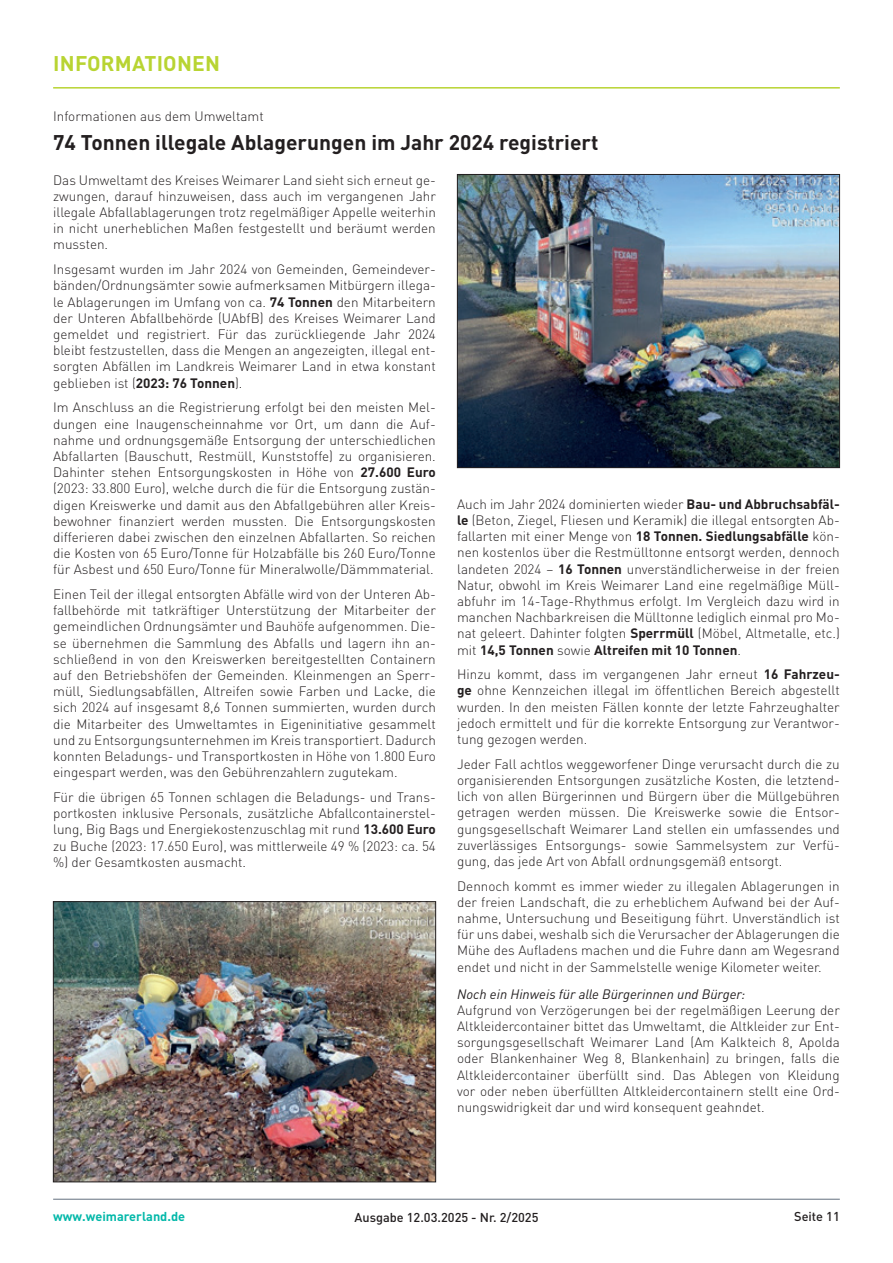
<style>
.page{position:relative;width:893px;height:1263px;background:#fff}
.page>*{position:absolute;margin:0;border:0;box-sizing:border-box;transform-origin:0 0}
.t1{font:700 21px "DIN Pro";color:#231f20}
.t2{font:700 21px "DIN Pro";letter-spacing:.01em;color:#b8d432}
.t3{font:300 13.5px/16.2px "DIN Pro";color:#231f20;text-align:justify}
.t4{font:italic 13.5px "DIN Pro";color:#231f20}
.t5{font:500 12.75px "DIN Pro";color:#231f20}
.t6{font:700 12.75px "DIN Pro";color:#03b8a9}
.s1{font-weight:700}
</style>
<div class="page">
<hr style="left:53px;top:1199px;width:787px;height:1px;background:#63707f">
<hr style="left:53px;top:87px;width:787px;height:2px;background:#b8d432">
<img style="left:55px;top:903px;width:379px;height:277px">
<div style="left:53px;top:901px;width:383px;height:281px;border:1px solid #231f20"></div>
<img style="left:459px;top:176px;width:379px;height:290px">
<div style="left:457px;top:174px;width:383px;height:294px;border:1px solid #231f20"></div>
<h1 class="t2" style="left:53px;top:49px;width:168px">INFORMATIONEN</h1>
<p class="t3" style="left:53px;top:107px;width:212px">Informationen aus dem Umweltamt</p>
<h1 class="t1" style="left:53px;top:128px;width:547px">74 Tonnen illegale Ablagerungen im Jahr 2024 registriert</h1>
<p class="t3" style="left:53px;top:171px;width:384px">Das Umweltamt des Kreises Weimarer Land sieht sich erneut ge&shy;zwungen, darauf hinzuweisen, dass auch im vergangenen Jahr illegale Abfallablagerungen trotz regelmäßiger Appelle weiterhin in nicht unerheblichen Maßen festgestellt und beräumt werden mussten.</p>
<p class="t3" style="left:53px;top:261px;width:384px">Insgesamt wurden im Jahr 2024 von Gemeinden, Gemeindever&shy;bänden/Ordnungsämter sowie aufmerksamen Mitbürgern illega&shy;le Ablagerungen im Umfang von ca. <span class="s1">74 Tonnen</span> den Mitarbeitern der Unteren Abfallbehörde (UAbfB) des Kreises Weimarer Land gemeldet und registriert. Für das zurückliegende Jahr 2024 bleibt festzustellen, dass die Mengen an angezeigten, illegal ent&shy;sorgten Abfällen im Landkreis Weimarer Land in etwa konstant geblieben ist (<span class="s1">2023: 76 Tonnen</span>).</p>
<p class="t3" style="left:53px;top:399px;width:384px">Im Anschluss an die Registrierung erfolgt bei den meisten Mel&shy;dungen eine Inaugenscheinnahme vor Ort, um dann die Auf&shy;nahme und ordnungsgemäße Entsorgung der unterschiedlichen Abfallarten (Bauschutt, Restmüll, Kunststoffe) zu organisieren.<br>Dahinter stehen Entsorgungskosten in Höhe von <span class="s1">27.600 Euro </span>(2023: 33.800 Euro), welche durch die für die Entsorgung zustän&shy;digen Kreiswerke und damit aus den Abfallgebühren aller Kreis&shy;bewohner finanziert werden mussten. Die Entsorgungskosten differieren dabei zwischen den einzelnen Abfallarten. So reichen die Kosten von 65 Euro/Tonne für Holzabfälle bis 260 Euro/Tonne für Asbest und 650 Euro/Tonne für Mineralwolle/Dämmmaterial.</p>
<p class="t3" style="left:53px;top:585px;width:384px">Einen Teil der illegal entsorgten Abfälle wird von der Unteren Ab&shy;fallbehörde mit tatkräftiger Unterstützung der Mitarbeiter der gemeindlichen Ordnungsämter und Bauhöfe aufgenommen. Die&shy;se übernehmen die Sammlung des Abfalls und lagern ihn an&shy;schließend in von den Kreiswerken bereitgestellten Containern auf den Betriebshöfen der Gemeinden. Kleinmengen an Sperr&shy;müll, Siedlungsabfällen, Altreifen sowie Farben und Lacke, die sich 2024 auf insgesamt 8,6 Tonnen summierten, wurden durch die Mitarbeiter des Umweltamtes in Eigeninitiative gesammelt und zu Entsorgungsunternehmen im Kreis transportiert. Dadurch konnten Beladungs- und Transportkosten in Höhe von 1.800 Euro eingespart werden, was den Gebührenzahlern zugutekam.</p>
<p class="t3" style="left:53px;top:788px;width:384px">Für die übrigen 65 Tonnen schlagen die Beladungs- und Trans&shy;portkosten inklusive Personals, zusätzliche Abfallcontainerstel&shy;lung, Big Bags und Energiekostenzuschlag mit rund <span class="s1">13.600 Euro </span>zu Buche (2023: 17.650 Euro), was mittlerweile 49 % (2023: ca. 54 %) der Gesamtkosten ausmacht.</p>
<p class="t3" style="left:457px;top:495px;width:384px">Auch im Jahr 2024 dominierten wieder <span class="s1">Bau- und Abbruchsabfäl&shy;le</span> (Beton, Ziegel, Fliesen und Keramik) die illegal entsorgten Ab&shy;fallarten mit einer Menge von <span class="s1">18 Tonnen. Siedlungsabfälle</span> kön&shy;nen kostenlos über die Restmülltonne entsorgt werden, dennoch landeten 2024 – <span class="s1">16 Tonnen</span> unverständlicherweise in der freien Natur, obwohl im Kreis Weimarer Land eine regelmäßige Müll&shy;abfuhr im 14-Tage-Rhythmus erfolgt. Im Vergleich dazu wird in manchen Nachbarkreisen die Mülltonne lediglich einmal pro Mo&shy;nat geleert. Dahinter folgten <span class="s1">Sperrmüll</span> (Möbel, Altmetalle, etc.) mit <span class="s1">14,5 Tonnen</span> sowie <span class="s1">Altreifen mit 10 Tonnen</span>.</p>
<p class="t3" style="left:457px;top:666px;width:384px">Hinzu kommt, dass im vergangenen Jahr erneut <span class="s1">16 Fahrzeu&shy;ge</span> ohne Kennzeichen illegal im öffentlichen Bereich abgestellt wurden. In den meisten Fällen konnte der letzte Fahrzeughalter jedoch ermittelt und für die korrekte Entsorgung zur Verantwor&shy;tung gezogen werden.</p>
<p class="t3" style="left:457px;top:755px;width:384px">Jeder Fall achtlos weggeworfener Dinge verursacht durch die zu organisierenden Entsorgungen zusätzliche Kosten, die letztend&shy;lich von allen Bürgerinnen und Bürgern über die Müllgebühren getragen werden müssen. Die Kreiswerke sowie die Entsor&shy;gungsgesellschaft Weimarer Land stellen ein umfassendes und zuverlässiges Entsorgungs- sowie Sammelsystem zur Verfü&shy;gung, das jede Art von Abfall ordnungsgemäß entsorgt.</p>
<p class="t3" style="left:457px;top:877px;width:384px">Dennoch kommt es immer wieder zu illegalen Ablagerungen in der freien Landschaft, die zu erheblichem Aufwand bei der Auf&shy;nahme, Untersuchung und Beseitigung führt. Unverständlich ist für uns dabei, weshalb sich die Verursacher der Ablagerungen die Mühe des Aufladens machen und die Fuhre dann am Wegesrand endet und nicht in der Sammelstelle wenige Kilometer weiter.</p>
<p class="t4" style="left:457px;top:983px;width:290px">Noch ein Hinweis für alle Bürgerinnen und Bürger:</p>
<p class="t3" style="left:457px;top:1001px;width:384px">Aufgrund von Verzögerungen bei der regelmäßigen Leerung der Altkleidercontainer bittet das Umweltamt, die Altkleider zur Ent&shy;sorgungsgesellschaft Weimarer Land (Am Kalkteich 8, Apolda oder Blankenhainer Weg 8, Blankenhain) zu bringen, falls die Altkleidercontainer überfüllt sind. Das Ablegen von Kleidung vor oder neben überfüllten Altkleidercontainern stellt eine Ord&shy;nungswidrigkeit dar und wird konsequent geahndet.</p>
<p class="t6" style="left:53px;top:1208px;width:134px">www.weimarerland.de</p>
<p class="t5" style="left:354px;top:1208px;width:186px">Ausgabe 12.03.2025 - Nr. 2/2025</p>
<p class="t5" style="left:794px;top:1208px;width:47px">Seite 11</p>
</div>
